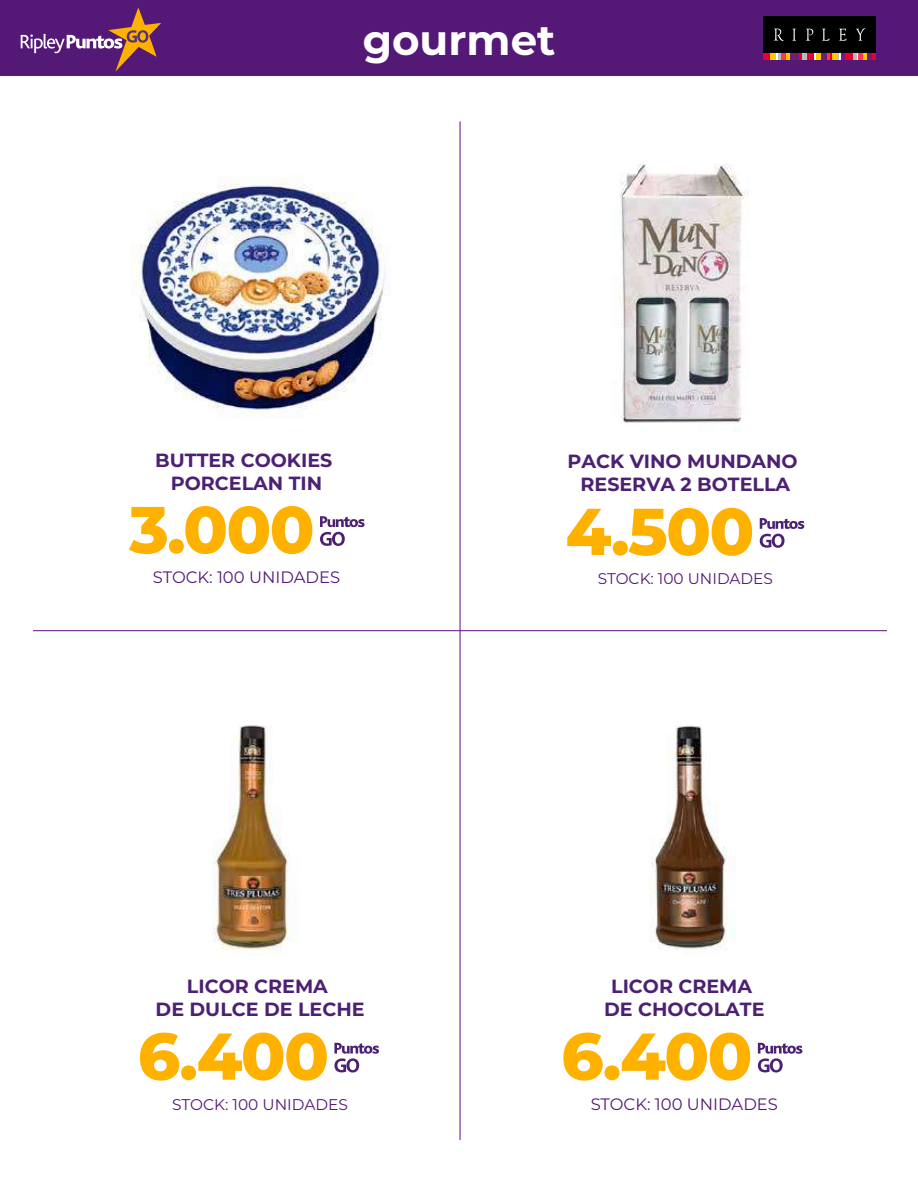
<style>
.page{position:relative;width:918px;height:1188px;background:#fff}
.page>*{position:absolute;margin:0;border:0;box-sizing:border-box;transform-origin:0 0}
.t1{font:800 66px "Montserrat";letter-spacing:-.025em;color:#ffb100}
.t2{font:700 42.3px "Montserrat";color:#fff}
.t3{font:700 19.05px/23.1px "Montserrat";color:#4c2073;text-align:center}
.t4{font:16.5px "Montserrat";color:#541977}
.t5{font:15.45px "Montserrat";color:#541977}
</style>
<div class="page">
<div style="left:0;top:0;width:918px;height:75px;background:#541977"></div>
<svg style="left:21px;top:7px;width:140px;height:65px"></svg>
<div style="left:764px;top:16px;width:112px;height:44px;background:#000"></div>
<svg style="left:792px;top:29px;width:4px;height:12px"></svg>
<svg style="left:806px;top:29px;width:7px;height:12px"></svg>
<svg style="left:822px;top:29px;width:8px;height:12px"></svg>
<svg style="left:839px;top:29px;width:8px;height:12px"></svg>
<svg style="left:856px;top:28px;width:9px;height:13px"></svg>
<svg style="left:774px;top:28px;width:10px;height:13px"></svg>
<div style="left:790px;top:53px;width:9px;height:7px;background:#6e206e"></div>
<div style="left:781px;top:53px;width:6px;height:7px;background:#ff3556"></div>
<svg style="left:799px;top:53px;width:3px;height:7px"></svg>
<div style="left:802px;top:53px;width:6px;height:7px;background:#b6bcbf"></div>
<svg style="left:787px;top:53px;width:3px;height:7px"></svg>
<svg style="left:853px;top:53px;width:5px;height:7px"></svg>
<div style="left:816px;top:53px;width:6px;height:7px;background:#ffc900"></div>
<svg style="left:808px;top:53px;width:8px;height:7px"></svg>
<svg style="left:764px;top:53px;width:17px;height:7px"></svg>
<div style="left:844px;top:53px;width:9px;height:7px;background:#e90032"></div>
<svg style="left:822px;top:53px;width:22px;height:7px"></svg>
<div style="left:858px;top:53px;width:6px;height:7px;background:#ff3556"></div>
<svg style="left:864px;top:53px;width:12px;height:7px"></svg>
<hr style="left:33px;top:630px;width:854px;height:1px;background:#5c0e7c">
<hr style="left:460px;top:121px;width:1px;height:1019px;background:#5c0e7c">
<img style="left:620px;top:164px;width:129px;height:267px">
<svg style="left:760px;top:518px;width:44px;height:30px"></svg>
<img style="left:650px;top:725px;width:86px;height:225px">
<svg style="left:758px;top:1043px;width:44px;height:30px"></svg>
<img style="left:212px;top:725px;width:87px;height:230px">
<svg style="left:334px;top:1043px;width:45px;height:30px"></svg>
<img style="left:131px;top:176px;width:259px;height:242px">
<svg style="left:320px;top:516px;width:45px;height:30px"></svg>
<h2 class="t2" style="left:363px;top:9px;width:194px">gourmet</h2>
<p class="t3" style="left:155px;top:447px;width:179px">BUTTER COOKIES<br>PORCELAN TIN</p>
<h1 class="t1" style="left:129px;top:481px;width:187px">3.000</h1>
<p class="t4" style="left:153px;top:566px;width:189px">STOCK: 100 UNIDADES</p>
<p class="t3" style="left:568px;top:449px;width:232px">PACK VINO MUNDANO<br>RESERVA 2 BOTELLA</p>
<h1 class="t1" style="left:565px;top:483px;width:190px">4.500</h1>
<p class="t5" style="left:598px;top:568px;width:177px">STOCK: 100 UNIDADES</p>
<p class="t3" style="left:156px;top:974px;width:211px">LICOR CREMA<br>DE DULCE DE LECHE</p>
<h1 class="t1" style="left:138px;top:1008px;width:193px">6.400</h1>
<p class="t5" style="left:172px;top:1094px;width:177px">STOCK: 100 UNIDADES</p>
<p class="t3" style="left:604px;top:974px;width:162px">LICOR CREMA<br>DE CHOCOLATE</p>
<h1 class="t1" style="left:561px;top:1008px;width:193px">6.400</h1>
<p class="t4" style="left:591px;top:1093px;width:189px">STOCK: 100 UNIDADES</p>
</div>
